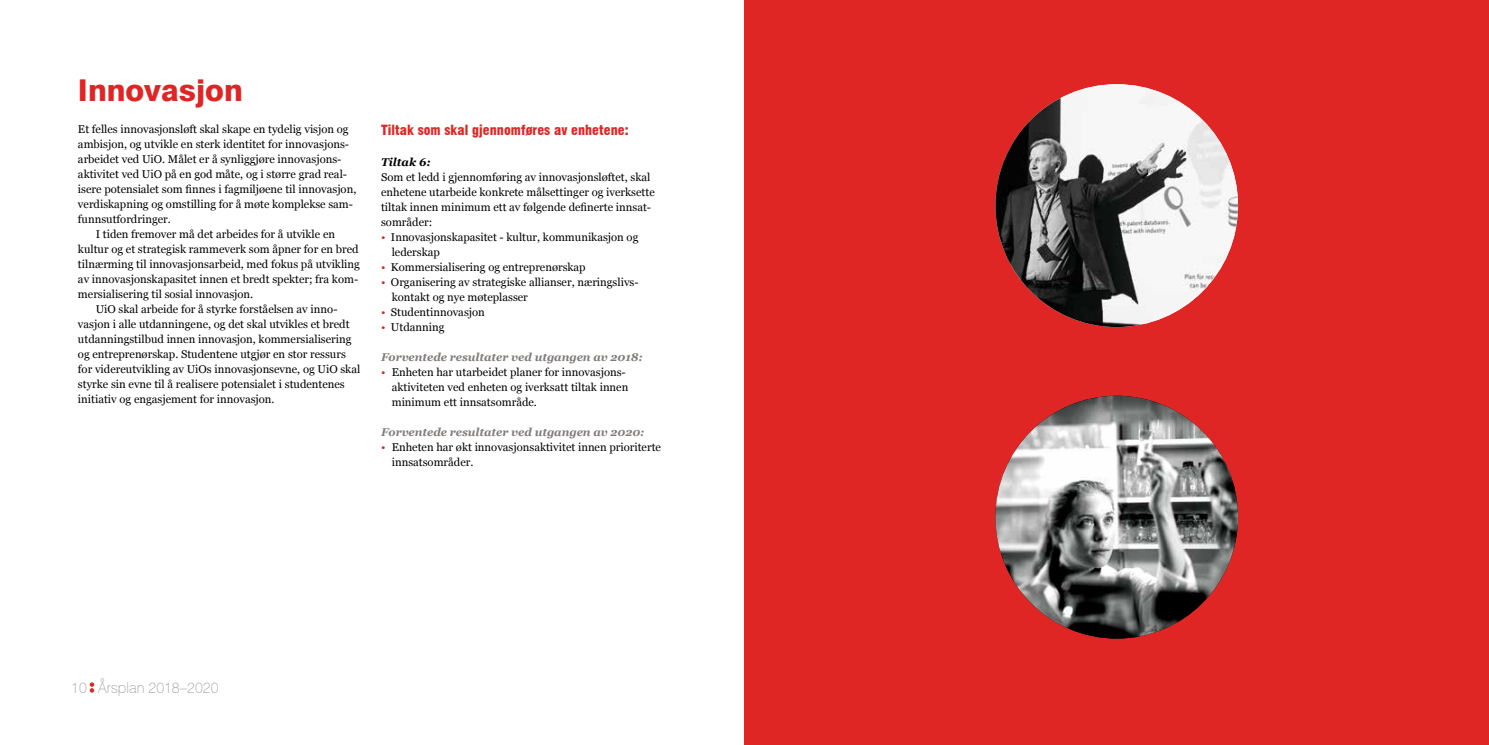
<style>
.page{position:relative;width:1489px;height:745px;background:#fff}
.page>*{position:absolute;margin:0;border:0;box-sizing:border-box;transform-origin:0 0}
.t1{font:800 30px "Swiss 721 BT";color:#df2625}
.t2{font:100 15px "Swiss 721 BT";color:#949290}
.t3{font:900 condensed 13.75px "Swiss 721 BT";letter-spacing:.005em;color:#df2625}
.t4{font:11.25px/15px "Georgia";color:#000}
.t5{font:italic 700 11.25px "Georgia";letter-spacing:-.005em;color:#807c7a}
.t6{font:italic 700 11.25px "Georgia";color:#000}
.s1{color:#df2625}
</style>
<div class="page">
<div style="left:744px;top:0;width:744px;height:744px;background:#df2625"></div>
<svg style="left:90px;top:682px;width:4px;height:10px"></svg>
<img style="left:995px;top:84px;width:242px;height:243px;border-radius:121px">
<img style="left:995px;top:395px;width:242px;height:243px;border-radius:121px">
<h1 class="t1" style="left:78px;top:72px;width:166px">Innovasjon</h1>
<p class="t4" style="left:78px;top:121px;width:272px">Et felles innovasjonsløft skal skape en tydelig visjon og</p>
<p class="t4" style="left:78px;top:136px;width:273px">ambisjon, og utvikle en sterk identitet for innovasjons-</p>
<p class="t4" style="left:78px;top:151px;width:265px">arbeidet ved UiO. Målet er å synliggjøre innovasjons-</p>
<p class="t4" style="left:78px;top:166px;width:271px">aktivitet ved UiO på en god måte, og i større grad real-</p>
<p class="t4" style="left:78px;top:181px;width:280px">isere potensialet som finnes i fagmiljøene til innovasjon,</p>
<p class="t4" style="left:78px;top:196px;width:276px">verdiskapning og omstilling for å møte komplekse sam-</p>
<p class="t4" style="left:78px;top:211px;width:94px">funnsutfordringer.</p>
<p class="t4" style="left:96px;top:226px;width:241px">I tiden fremover må det arbeides for å utvikle en</p>
<p class="t4" style="left:78px;top:241px;width:282px">kultur og et strategisk rammeverk som åpner for en bred</p>
<p class="t4" style="left:78px;top:256px;width:283px">tilnærming til innovasjonsarbeid, med fokus på utvikling</p>
<p class="t4" style="left:78px;top:271px;width:282px">av innovasjonskapasitet innen et bredt spekter; fra kom-</p>
<p class="t4" style="left:78px;top:286px;width:177px">mersialisering til sosial innovasjon.</p>
<p class="t4" style="left:96px;top:301px;width:243px">UiO skal arbeide for å styrke forståelsen av inno-</p>
<p class="t4" style="left:78px;top:316px;width:273px">vasjon i alle utdanningene, og det skal utvikles et bredt</p>
<p class="t4" style="left:78px;top:331px;width:275px">utdanningstilbud innen innovasjon, kommersialisering</p>
<p class="t4" style="left:78px;top:346px;width:269px">og entreprenørskap. Studentene utgjør en stor ressurs</p>
<p class="t4" style="left:78px;top:361px;width:284px">for videreutvikling av UiOs innovasjonsevne, og UiO skal</p>
<p class="t4" style="left:78px;top:376px;width:268px">styrke sin evne til å realisere potensialet i studentenes</p>
<p class="t4" style="left:78px;top:391px;width:198px">initiativ og engasjement for innovasjon.</p>
<p class="t3" style="left:381px;top:121px;width:249px">Tiltak som skal gjennomføres av enhetene:</p>
<p class="t6" style="left:381px;top:155px;width:51px">Tiltak 6:</p>
<p class="t4" style="left:381px;top:170px;width:275px">Som et ledd i gjennomføring av innovasjonsløftet, skal enhetene utarbeide konkrete målsettinger og iverksette tiltak innen minimum ett av følgende definerte innsat&shy;sområder:</p>
<p class="t4" style="left:392px;top:230px;width:248px;text-indent:-11px"><span class="s1">•</span> Innovasjonskapasitet - kultur, kommunikasjon og lederskap</p>
<p class="t4" style="left:381px;top:260px;width:206px"><span class="s1">•</span> Kommersialisering og entreprenørskap</p>
<p class="t4" style="left:392px;top:275px;width:248px;text-indent:-11px"><span class="s1">•</span> Organisering av strategiske allianser, næringslivs&shy;kontakt og nye møteplasser</p>
<p class="t4" style="left:381px;top:305px;width:105px"><span class="s1">•</span> Studentinnovasjon</p>
<p class="t4" style="left:381px;top:320px;width:65px"><span class="s1">•</span> Utdanning</p>
<p class="t5" style="left:381px;top:349px;width:263px">Forventede resultater ved utgangen av 2018:</p>
<p class="t4" style="left:392px;top:365px;width:238px;text-indent:-11px"><span class="s1">•</span> Enheten har utarbeidet planer for innovasjons&shy;aktiviteten ved enheten og iverksatt tiltak innen minimum ett innsatsområde.</p>
<p class="t5" style="left:381px;top:424px;width:265px">Forventede resultater ved utgangen av 2020:</p>
<p class="t4" style="left:392px;top:440px;width:271px;text-indent:-11px"><span class="s1">•</span> Enheten har økt innovasjonsaktivitet innen prioriterte innsatsområder.</p>
<h2 class="t2" style="left:71px;top:677px;width:149px">10 Årsplan 2018–2020</h2>
</div>
